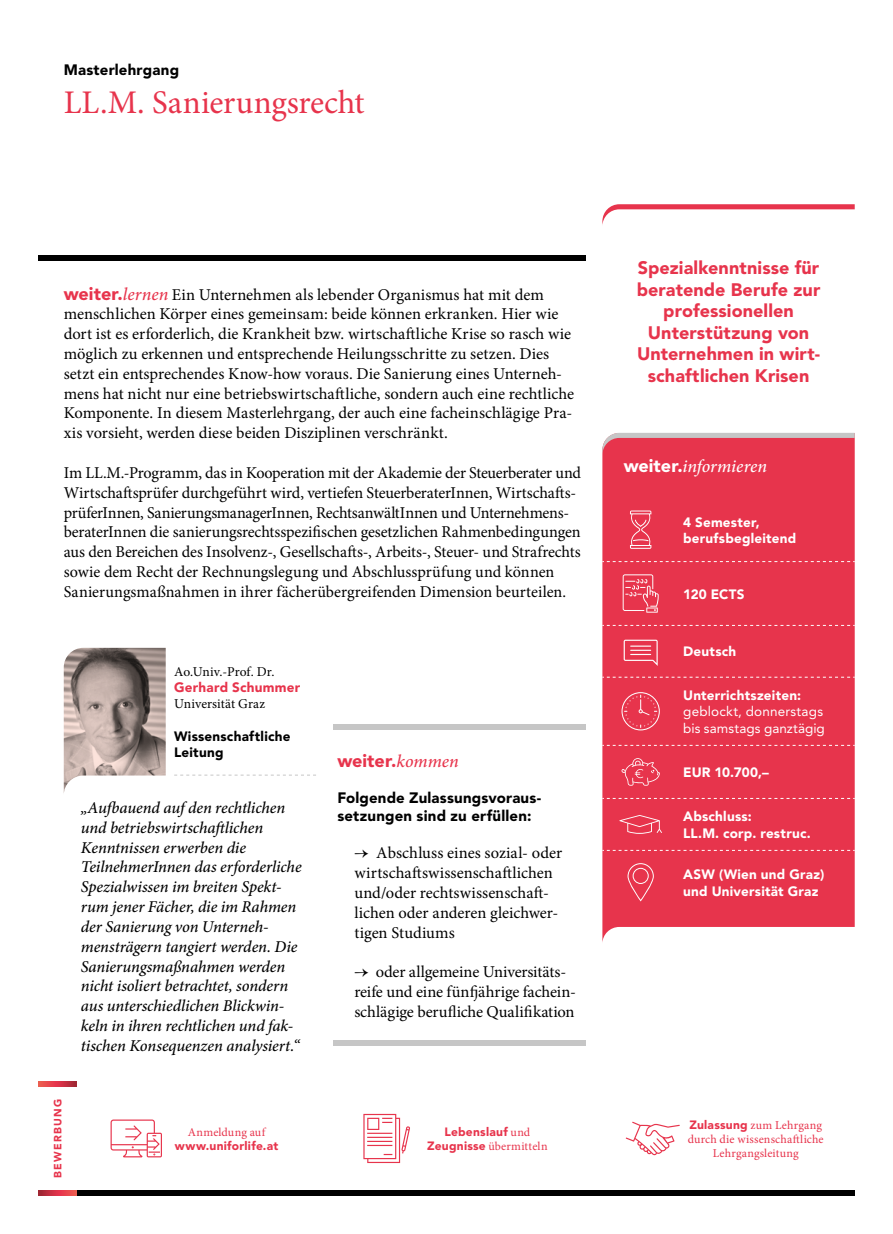
<style>
.page{position:relative;width:893px;height:1234px;background:#fff}
.page>*{position:absolute;margin:0;border:0;box-sizing:border-box;transform-origin:0 0}
.t1{font:33px "Minion Pro";letter-spacing:-.005em;color:#e7344c}
.t2{font:900 18px/21.6px "Avenir LT Std";letter-spacing:.005em;color:#e7344c;text-align:center}
.t3{font:italic 500 18px "Minion Pro";letter-spacing:-.005em;color:#fff}
.t4{font:16.5px/19.8px "Minion Pro";letter-spacing:-.005em;color:#000}
.t5{font:italic 500 16.5px/19.8px "Minion Pro";letter-spacing:-.01em;color:#000}
.t6{font:900 15px/18px "Avenir LT Std";letter-spacing:.015em;color:#000}
.t7{font:900 13.5px/16.2px "Avenir LT Std";letter-spacing:.015em;color:#fff}
.t8{font:13.5px/16.2px "Avenir LT Std";letter-spacing:.01em;color:#fff}
.t9{font:13.5px "Minion Pro";letter-spacing:.005em;color:#000}
.t10{font:900 13.5px/16.2px "Avenir LT Std";letter-spacing:.015em;color:#000}
.t11{font:900 13.5px "Avenir LT Std";letter-spacing:.015em;color:#e7344c}
.t12{font:12px/14.4px "Minion Pro";letter-spacing:.015em;color:#e7344c;text-align:center}
.t13{font:900 12px "Avenir LT Std";letter-spacing:.02em;color:#e7344c}
.t14{font:900 10.5px "Avenir LT Std";letter-spacing:.12em;color:#e7344c}
.s1{font-family:"Avenir LT Std";font-weight:900;font-size:18px;color:#e7344c}
.s2{font-weight:500;font-style:italic;font-size:18px;color:#e7344c}
.s3{font-family:"Minion Pro";font-weight:500;font-style:italic}
.s4{font-family:"Minion Pro";font-weight:400}
.s5{font-family:"Avenir LT Std";font-weight:900}
.s6{font-family:"Avenir LT Std";font-weight:900;font-style:normal}
</style>
<div class="page">
<div style="left:77px;top:1190px;width:778px;height:5px;background:#000"></div>
<div style="left:38px;top:255px;width:547px;height:5px;background:#000"></div>
<svg style="left:602px;top:204px;width:253px;height:21px"></svg>
<svg style="left:38px;top:1081px;width:39px;height:5px"></svg>
<svg style="left:38px;top:1190px;width:39px;height:5px"></svg>
<svg style="left:111px;top:1119px;width:51px;height:38px"></svg>
<svg style="left:363px;top:1113px;width:47px;height:49px"></svg>
<svg style="left:626px;top:1121px;width:54px;height:33px"></svg>
<svg style="left:174px;top:774px;width:142px;height:1px"></svg>
<div style="left:333px;top:724px;width:252px;height:5px;background:#c6c6c6"></div>
<div style="left:602px;top:455px;width:253px;height:487px;background:#e7344c"></div>
<svg style="left:602px;top:433px;width:253px;height:22px;background:#df5769"></svg>
<div style="left:333px;top:1040px;width:252px;height:5px;background:#c6c6c6"></div>
<svg style="left:602px;top:561px;width:253px;height:1px"></svg>
<svg style="left:602px;top:625px;width:253px;height:1px"></svg>
<svg style="left:602px;top:676px;width:253px;height:1px"></svg>
<svg style="left:602px;top:744px;width:253px;height:1px"></svg>
<svg style="left:602px;top:797px;width:253px;height:1px"></svg>
<svg style="left:602px;top:849px;width:253px;height:1px"></svg>
<svg style="left:630px;top:510px;width:22px;height:38px"></svg>
<svg style="left:623px;top:574px;width:36px;height:38px"></svg>
<svg style="left:624px;top:639px;width:34px;height:26px"></svg>
<svg style="left:621px;top:692px;width:39px;height:38px"></svg>
<svg style="left:621px;top:758px;width:39px;height:27px"></svg>
<svg style="left:619px;top:814px;width:43px;height:19px"></svg>
<svg style="left:627px;top:863px;width:27px;height:38px"></svg>
<svg style="left:64px;top:647px;width:102px;height:145px;background:#ad9e99"></svg>
<p class="t6" style="left:64px;top:61px;width:117px">Masterlehrgang</p>
<h1 class="t1" style="left:64px;top:81px;width:302px">LL.M. Sanierungsrecht</h1>
<p class="t4" style="left:64px;top:284px;width:512px"><span class="s1">weiter.</span><span class="s2">lernen</span> Ein Unternehmen als lebender Organismus hat mit dem menschlichen Körper eines gemeinsam: beide können erkranken. Hier wie dort ist es erforderlich, die Krankheit bzw. wirtschaftliche Krise so rasch wie möglich zu erkennen und entsprechende Heilungsschritte zu setzen. Dies setzt ein entsprechendes Know-how voraus. Die Sanierung eines Unterneh&shy;mens hat nicht nur eine betriebswirtschaftliche, sondern auch eine rechtliche Komponente. In diesem Masterlehrgang, der auch eine facheinschlägige Pra&shy;xis vorsieht, werden diese beiden Disziplinen verschränkt.</p>
<p class="t4" style="left:64px;top:462px;width:519px">Im LL.M.-Programm, das in Kooperation mit der Akademie der Steuerberater und Wirtschaftsprüfer durchgeführt wird, vertiefen SteuerberaterInnen, Wirtschafts&shy;prüferInnen, SanierungsmanagerInnen, RechtsanwältInnen und Unternehmens&shy;beraterInnen die sanierungsrechtsspezifischen gesetzlichen Rahmenbedingungen aus den Bereichen des Insolvenz-, Gesellschafts-, Arbeits-, Steuer- und Strafrechts sowie dem Recht der Rechnungslegung und Abschlussprüfung und können Sanierungsmaßnahmen in ihrer fächerübergreifenden Dimension beurteilen.</p>
<p class="t14" style="left:51px;top:1177px;width:80px;rotate:-90deg">BEWERBUNG</p>
<p class="t9" style="left:174px;top:662px;width:102px">Ao.Univ.-Prof. Dr.</p>
<p class="t11" style="left:174px;top:679px;width:128px">Gerhard Schummer</p>
<p class="t9" style="left:174px;top:694px;width:93px">Universität Graz</p>
<p class="t10" style="left:174px;top:727px;width:118px">Wissenschaftliche<br>Leitung</p>
<p class="t5" style="left:81px;top:797px;width:222px">„Aufbauend auf den rechtlichen und betriebswirtschaftlichen<br>Kenntnissen erwerben die<br>TeilnehmerInnen das erforderliche<br>Spezialwissen im breiten Spekt&shy;rum jener Fächer, die im Rahmen der Sanierung von Unterneh&shy;mensträgern tangiert werden. Die<br>Sanierungsmaßnahmen werden nicht isoliert betrachtet, sondern aus unterschiedlichen Blickwin&shy;keln in ihren rechtlichen und fak&shy;tischen Konsequenzen analysiert.“</p>
<p class="t12" style="left:188px;top:1124px;width:79px">Anmeldung auf</p>
<p class="t13" style="left:175px;top:1138px;width:105px">www.uniforlife.at</p>
<p class="t2" style="left:337px;top:749px;width:123px">weiter.<span class="s3">kommen</span></p>
<p class="t6" style="left:337px;top:788px;width:205px">Folgende Zulassungsvoraus&shy;setzungen sind zu erfüllen:</p>
<p class="t4" style="left:354px;top:843px;width:209px">→ Abschluss eines sozial- oder wirtschaftswissenschaftlichen und/oder rechtswissenschaft&shy;lichen oder anderen gleichwer&shy;tigen Studiums</p>
<p class="t4" style="left:354px;top:962px;width:223px">→ oder allgemeine Universitäts&shy;reife und eine fünfjährige fachein&shy;schlägige berufliche Qualifikation</p>
<p class="t13" style="left:444px;top:1124px;width:87px">Lebenslauf <span class="s4">und</span></p>
<p class="t12" style="left:427px;top:1138px;width:122px"><span class="s5">Zeugnisse</span> übermitteln</p>
<p class="t2" style="left:637px;top:257px;width:185px">Spezialkenntnisse für beratende Berufe zur professionellen<br>Unterstützung von<br>Unternehmen in wirt&shy;schaftlichen Krisen</p>
<p class="t3" style="left:624px;top:454px;width:145px"><span class="s6">weiter.</span>informieren</p>
<p class="t7" style="left:683px;top:513px;width:115px">4 Semester, berufsbegleitend</p>
<p class="t7" style="left:683px;top:585px;width:63px">120 ECTS</p>
<p class="t7" style="left:683px;top:643px;width:55px">Deutsch</p>
<p class="t7" style="left:683px;top:687px;width:119px">Unterrichtszeiten:</p>
<p class="t8" style="left:683px;top:703px;width:143px">geblockt, donnerstags bis samstags ganztägig</p>
<p class="t7" style="left:683px;top:764px;width:87px">EUR 10.700,–</p>
<p class="t7" style="left:683px;top:808px;width:129px">Abschluss:<br>LL.M. corp. restruc.</p>
<p class="t7" style="left:683px;top:866px;width:143px">ASW (Wien und Graz) und Universität Graz</p>
<p class="t12" style="left:688px;top:1117px;width:137px"><span class="s5">Zulassung</span> zum Lehrgang durch die wissenschaftliche<br>Lehrgangsleitung</p>
</div>
